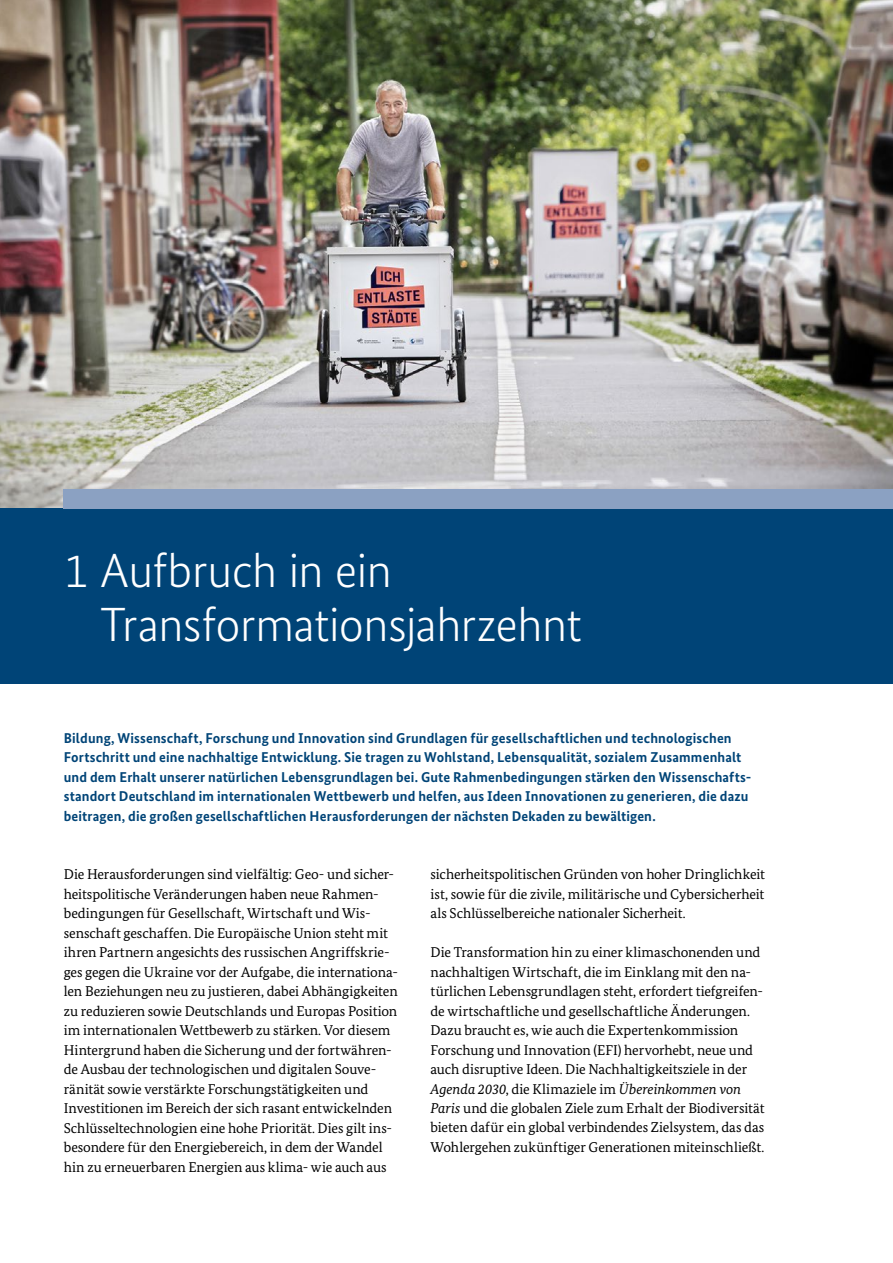
<style>
.page{position:relative;width:893px;height:1263px;background:#fff}
.page>*{position:absolute;margin:0;border:0;box-sizing:border-box;transform-origin:0 0}
.t1{font:300 48px/54px "Bundes Sans";letter-spacing:-.01em;color:#fff}
.t2{font:14.25px/19.5px "Bundes Serif";letter-spacing:-.005em;color:#000}
.t3{font:700 14.25px/19.5px "Bundes Sans";letter-spacing:.01em;color:#047}
.s1{font-style:italic}
</style>
<div class="page">
<img style="left:0;top:0;width:893px;height:509px">
<div style="left:0;top:509px;width:893px;height:175px;background:#047"></div>
<div style="left:64px;top:489px;width:829px;height:20px;background:#8ba1c2"></div>
<h3 class="t1" style="left:100px;top:543px;width:483px;text-indent:-36px">1 Aufbruch in ein<br>Transformationsjahrzehnt</h3>
<p class="t3" style="left:64px;top:728px;width:689px">Bildung, Wissenschaft, Forschung und Innovation sind Grundlagen für gesellschaftlichen und technologischen Fortschritt und eine nachhaltige Entwicklung. Sie tragen zu Wohlstand, Lebensqualität, sozialem Zusammenhalt und dem Erhalt unserer natürlichen Lebensgrundlagen bei. Gute Rahmenbedingungen stärken den Wissenschafts&shy;standort Deutschland im internationalen Wettbewerb und helfen, aus Ideen Innovationen zu generieren, die dazu beitragen, die großen gesellschaftlichen Herausforderungen der nächsten Dekaden zu bewältigen.</p>
<p class="t2" style="left:64px;top:864px;width:336px">Die Herausforderungen sind vielfältig: Geo- und sicher&shy;heitspolitische Veränderungen haben neue Rahmen&shy;bedingungen für Gesellschaft, Wirtschaft und Wis&shy;senschaft geschaffen. Die Europäische Union steht mit ihren Partnern angesichts des russischen Angriffskrie&shy;ges gegen die Ukraine vor der Aufgabe, die internationa&shy;len Beziehungen neu zu justieren, dabei Abhängigkeiten zu reduzieren sowie Deutschlands und Europas Position im internationalen Wettbewerb zu stärken. Vor diesem Hintergrund haben die Sicherung und der fortwähren&shy;de Ausbau der technologischen und digitalen Souve&shy;ränität sowie verstärkte Forschungstätigkeiten und Investitionen im Bereich der sich rasant entwickelnden Schlüsseltechnologien eine hohe Priorität. Dies gilt ins&shy;besondere für den Energiebereich, in dem der Wandel hin zu erneuerbaren Energien aus klima- wie auch aus</p>
<p class="t2" style="left:431px;top:864px;width:336px;text-align:justify">sicherheitspolitischen Gründen von hoher Dringlichkeit ist, sowie für die zivile, militärische und Cybersicherheit als Schlüsselbereiche nationaler Sicherheit.</p>
<p class="t2" style="left:431px;top:942px;width:335px">Die Transformation hin zu einer klimaschonenden und nachhaltigen Wirtschaft, die im Einklang mit den na&shy;türlichen Lebensgrundlagen steht, erfordert tiefgreifen&shy;de wirtschaftliche und gesellschaftliche Änderungen.<br>Dazu braucht es, wie auch die Expertenkommission Forschung und Innovation (EFI) hervorhebt, neue und auch disruptive Ideen. Die Nachhaltigkeitsziele in der <span class="s1">Agenda 2030</span>, die Klimaziele im <span class="s1">Übereinkommen von Paris</span> und die globalen Ziele zum Erhalt der Biodiversität bieten dafür ein global verbindendes Zielsystem, das das Wohlergehen zukünftiger Generationen miteinschließt.</p>
</div>
